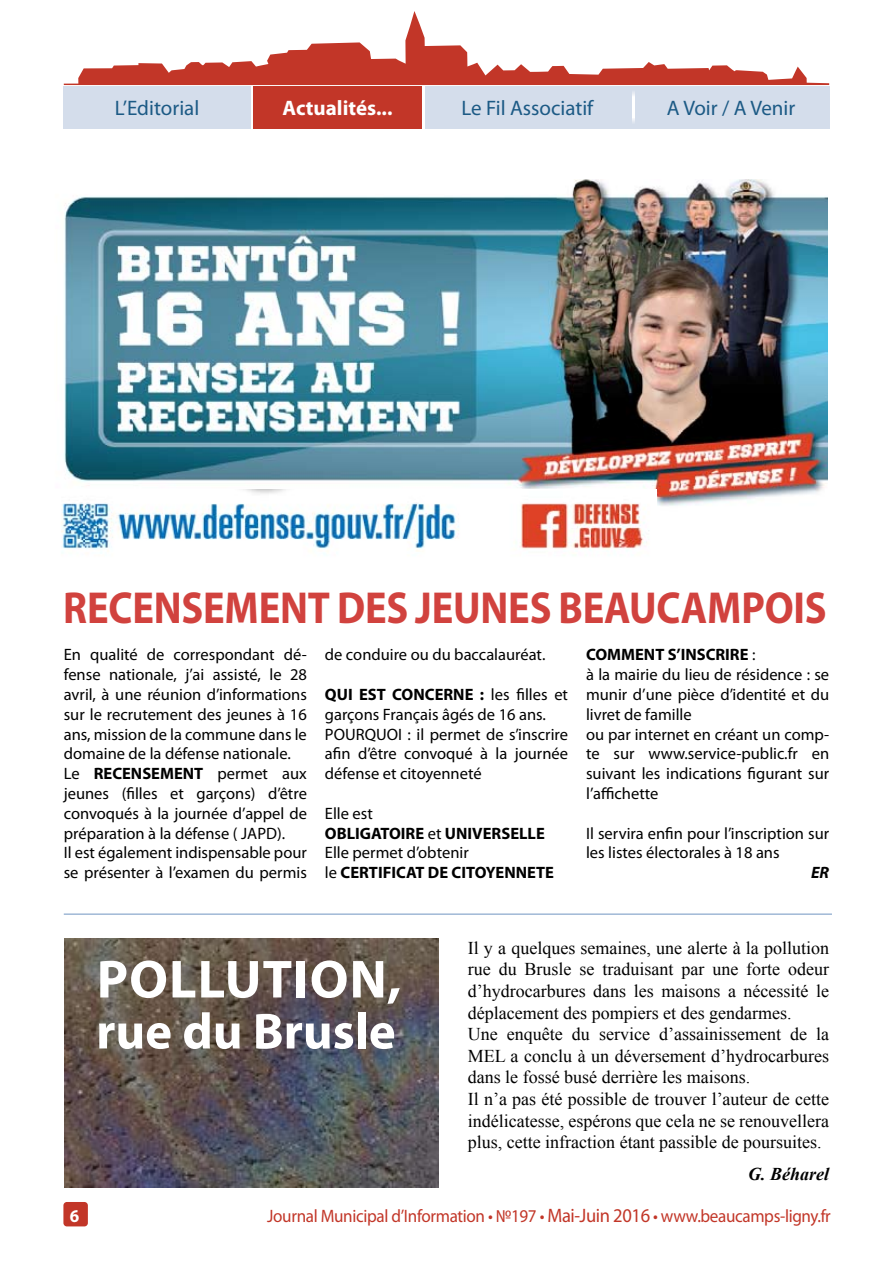
<style>
.page{position:relative;width:893px;height:1263px;background:#fff}
.page>*{position:absolute;margin:0;border:0;box-sizing:border-box;transform-origin:0 0}
.t1{font:700 54px "Myriad Pro";color:#fff}
.t2{font:700 51px "Myriad Pro";color:#fff}
.t3{font:700 45px "Myriad Pro";letter-spacing:-.005em;color:#d1423e;scale:.9 1}
.t4{font:21px "Myriad Pro";color:#1c5a85}
.t5{font:700 21px "Myriad Pro";color:#fff}
.t6{font:18px/21.6px "Times New Roman";color:#000}
.t7{font:18px "Myriad Pro";letter-spacing:-.02em;color:#c23628;scale:.95 1}
.t8{font:italic 700 18px "Times New Roman";color:#000}
.t9{font:700 18px "Myriad Pro";color:#fff;scale:.95 1}
.t10{font:16.5px/19.8px "Myriad Pro";color:#000}
.t11{font:700 16.5px/19.8px "Myriad Pro";color:#000}
.t12{font:italic 700 16.5px "Myriad Pro";color:#000}
.s1{font-weight:700}
.s2{font-weight:400}
.s3{font-size:19.5px}
</style>
<div class="page">
<svg style="left:64px;top:11px;width:765px;height:74px"></svg>
<div style="left:63px;top:1202px;width:25px;height:24px;background:#c23628;border-radius:3px"></div>
<div style="left:253px;top:86px;width:576px;height:42px;background:#d4ddeb"></div>
<div style="left:254px;top:86px;width:168px;height:43px;background:#c23628"></div>
<hr style="left:422px;top:86px;width:3px;height:43px;background:#fff">
<svg style="left:632px;top:92px;width:2px;height:30px"></svg>
<div style="left:64px;top:86px;width:187px;height:42px;background:#d4ddeb"></div>
<img style="left:64px;top:179px;width:764px;height:327px">
<img style="left:61px;top:489px;width:595px;height:66px">
<img style="left:64px;top:938px;width:375px;height:250px">
<hr style="left:64px;top:913px;width:768px;height:2px;background:#9fb8d6">
<p class="t4" style="left:115px;top:95px;width:86px">L’Editorial</p>
<p class="t5" style="left:283px;top:95px;width:111px">Actualités...</p>
<p class="t4" style="left:462px;top:95px;width:133px">Le Fil Associatif</p>
<p class="t4" style="left:667px;top:95px;width:130px">A Voir / A Venir</p>
<h3 class="t3" style="left:63px;top:578px;width:846px">RECENSEMENT DES JEUNES BEAUCAMPOIS</h3>
<p class="t10" style="left:64px;top:645px;width:245px">En qualité de correspondant dé&shy;fense nationale, j’ai assisté, le 28 avril, à une réunion d’informations sur le recrutement des jeunes à 16 ans, mission de la commune dans le domaine de la défense nationale.<br>Le <span class="s1">RECENSEMENT</span> permet aux jeunes (filles et garçons) d’être convoqués à la journée d’appel de préparation à la défense ( JAPD).<br>Il est également indispensable pour se présenter à l’examen du permis</p>
<p class="t10" style="left:325px;top:645px;width:222px">de conduire ou du baccalauréat.</p>
<p class="t10" style="left:325px;top:684px;width:245px"><span class="s1">QUI EST CONCERNE :</span> les filles et garçons Français âgés de 16 ans.<br>POURQUOI : il permet de s’inscrire afin d’être convoqué à la journée défense et citoyenneté</p>
<p class="t11" style="left:325px;top:803px;width:230px"><span class="s2">Elle est<br></span>OBLIGATOIRE <span class="s2">et</span> UNIVERSELLE<br><span class="s2">Elle permet d’obtenir<br>le</span> CERTIFICAT DE CITOYENNETE</p>
<p class="t10" style="left:586px;top:645px;width:245px"><span class="s1">COMMENT S’INSCRIRE</span> :<br>à la mairie du lieu de résidence : se munir d’une pièce d’identité et du livret de famille<br>ou par internet en créant un comp&shy;te sur www.service-public.fr en suivant les indications figurant sur l’affichette</p>
<p class="t10" style="left:586px;top:823px;width:245px">Il servira enfin pour l’inscription sur les listes électorales à 18 ans</p>
<p class="t12" style="left:811px;top:862px;width:20px">ER</p>
<h1 class="t1" style="left:97px;top:944px;width:100px">Polluti</h1>
<h1 class="t1" style="left:310px;top:944px;width:93px">on,</h1>
<h2 class="t2" style="left:96px;top:998px;width:301px">rue du Brusle</h2>
<p class="t6" style="left:468px;top:937px;width:363px">Il y a quelques semaines, une alerte à la pollution rue du Brusle se traduisant par une forte odeur d’hydrocarbures dans les maisons a nécessité le déplacement des pompiers et des gendarmes.<br>Une enquête du service d’assainissement de la MEL a conclu à un déversement d’hydrocarbures dans le fossé busé derrière les maisons.<br>Il n’a pas été possible de trouver l’auteur de cette indélicatesse, espérons que cela ne se renouvellera plus, cette infraction étant passible de poursuites.</p>
<p class="t8" style="left:748px;top:1161px;width:82px">G. Béharel</p>
<p class="t9" style="left:70px;top:1204px;width:11px">6</p>
<p class="t7" style="left:267px;top:1204px;width:595px">Journal Municipal d’Information • №197 • <span class="s3">Mai-Juin 2016</span> • www.beaucamps-ligny.fr</p>
</div>
